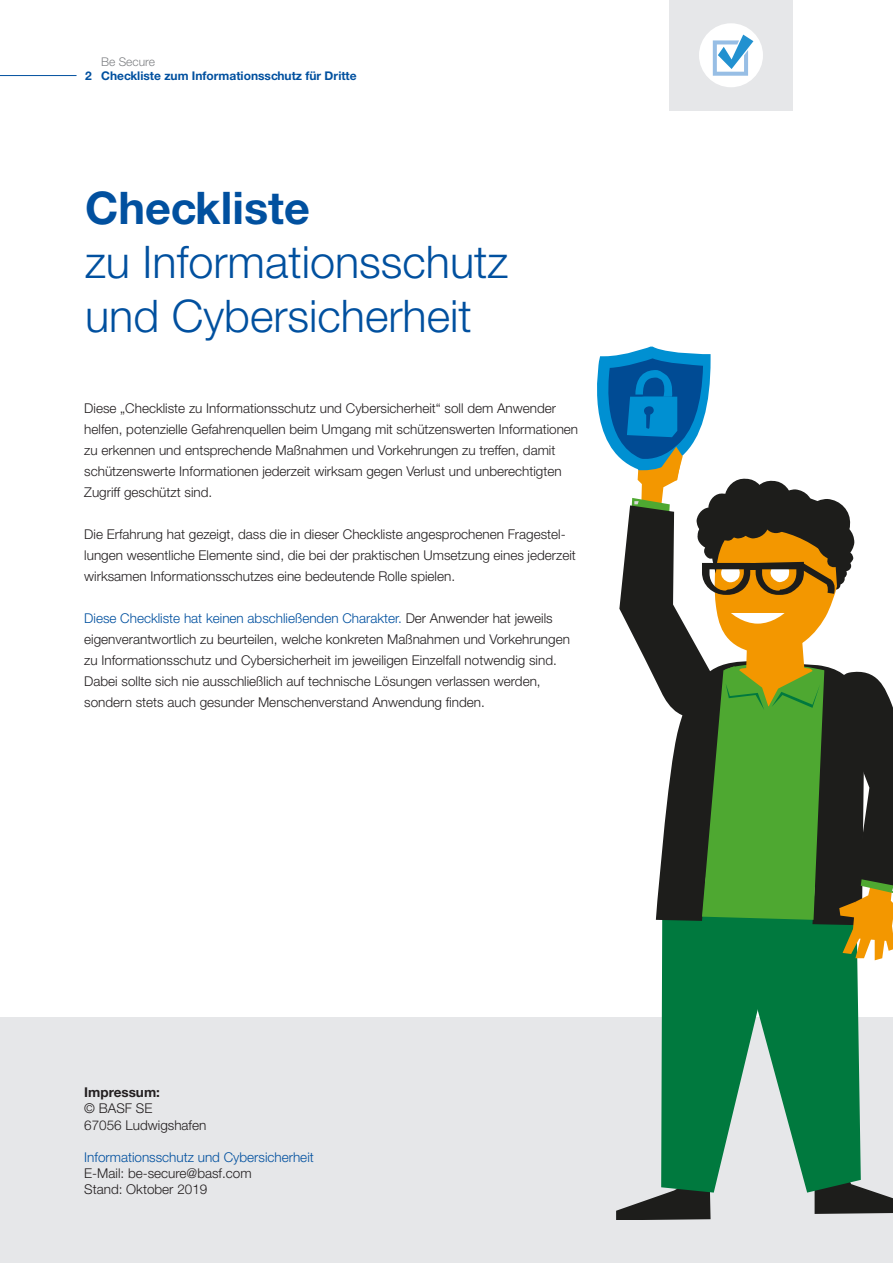
<style>
.page{position:relative;width:893px;height:1263px;background:#fff}
.page>*{position:absolute;margin:0;border:0;box-sizing:border-box;transform-origin:0 0}
.t1{font:300 45px/54px "Helvetica Neue CE";color:#01509f}
.t2{font:700 45px "Helvetica Neue CE";color:#01509f}
.t3{font:300 13.5px/21px "Helvetica Neue CE";color:#231f20}
.t4{font:300 13.5px "Helvetica Neue CE";color:#01509f}
.t5{font:700 13.5px "Helvetica Neue CE";color:#231f20}
.t6{font:700 12px "Helvetica Neue CE";color:#01509f}
.t7{font:300 12px "Helvetica Neue CE";color:#808285}
.s1{color:#01509f}
</style>
<div class="page">
<div style="left:0;top:1018px;width:893px;height:245px;background:#e6e7e9"></div>
<hr style="left:0;top:75px;width:77px;height:1px;background:#01509f">
<div style="left:669px;top:0;width:124px;height:111px;background:#e6e7e9"></div>
<div style="left:699px;top:23px;width:64px;height:64px;background:#fff;border-radius:50%"></div>
<svg style="left:713px;top:35px;width:40px;height:41px"></svg>
<svg style="left:596px;top:347px;width:297px;height:872px"></svg>
<p class="t7" style="left:101px;top:54px;width:55px">Be Secure</p>
<p class="t6" style="left:85px;top:68px;width:273px">2 Checkliste zum Informationsschutz für Dritte</p>
<h1 class="t2" style="left:85px;top:180px;width:226px">Checkliste</h1>
<h1 class="t1" style="left:85px;top:235px;width:425px">zu Informationsschutz und Cybersicherheit</h1>
<p class="t3" style="left:84px;top:397px;width:495px">Diese „Checkliste zu Informationsschutz und Cybersicherheit“ soll dem Anwender helfen, potenzielle Gefahrenquellen beim Umgang mit schützenswerten Informationen zu erkennen und entsprechende Maßnahmen und Vorkehrungen zu treffen, damit schützenswerte Informationen jederzeit wirksam gegen Verlust und unberechtigten Zugriff geschützt sind.</p>
<p class="t3" style="left:84px;top:523px;width:493px">Die Erfahrung hat gezeigt, dass die in dieser Checkliste angesprochenen Fragestel&shy;lungen wesentliche Elemente sind, die bei der praktischen Umsetzung eines jederzeit wirksamen Informationsschutzes eine bedeutende Rolle spielen.</p>
<p class="t3" style="left:84px;top:607px;width:487px"><span class="s1">Diese Checkliste hat keinen abschließenden Charakter.</span> Der Anwender hat jeweils eigenverantwortlich zu beurteilen, welche konkreten Maßnahmen und Vorkehrungen zu Informationsschutz und Cybersicherheit im jeweiligen Einzelfall notwendig sind.<br>Dabei sollte sich nie ausschließlich auf technische Lösungen verlassen werden, sondern stets auch gesunder Menschenverstand Anwendung finden.</p>
<p class="t5" style="left:84px;top:1084px;width:77px">Impressum:</p>
<p class="t3" style="left:84px;top:1100px;width:124px;line-height:16.2px">© BASF SE<br>67056 Ludwigshafen</p>
<p class="t4" style="left:84px;top:1149px;width:231px">Informationsschutz und Cybersicherheit</p>
<p class="t3" style="left:84px;top:1165px;width:169px;line-height:16.2px">E-Mail: be-secure@basf.com<br>Stand: Oktober 2019</p>
</div>
